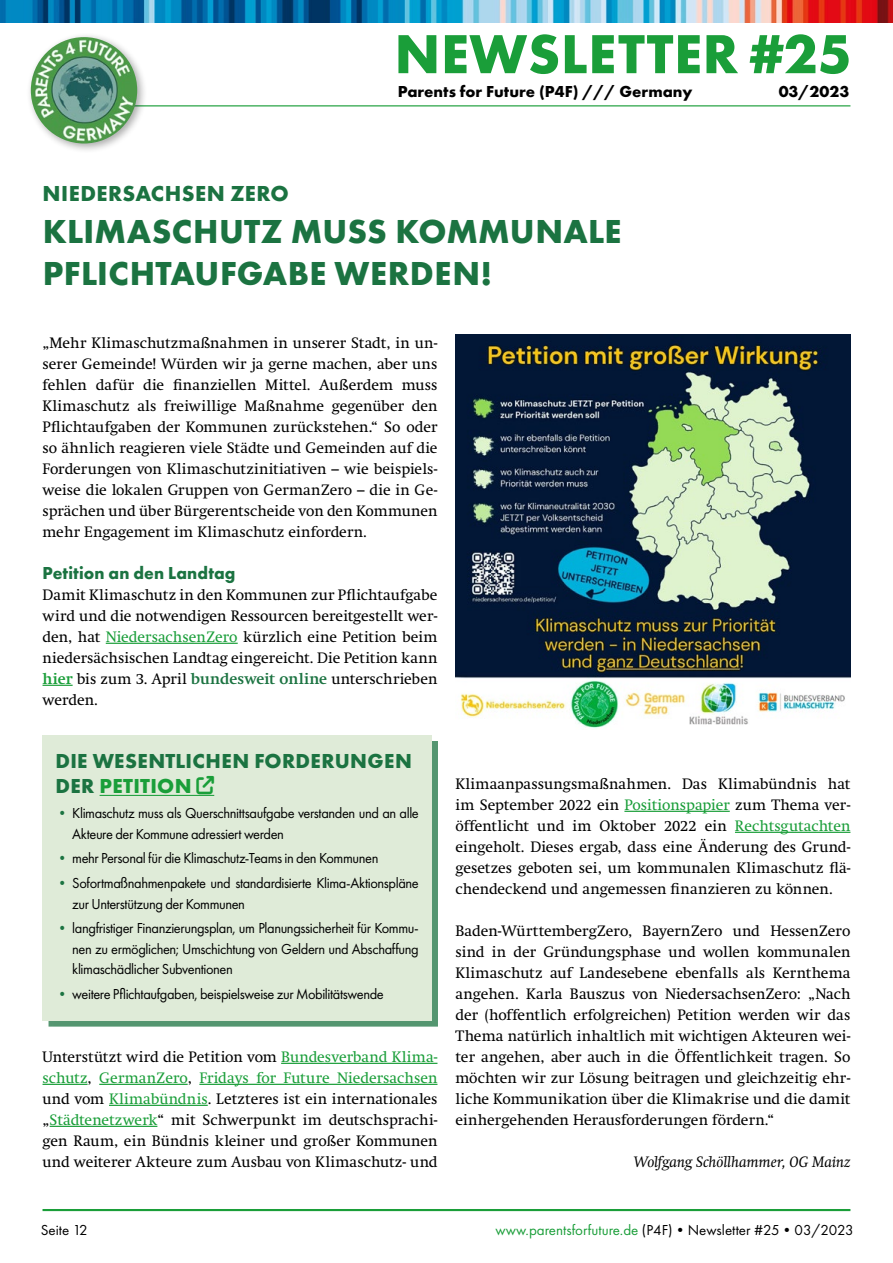
<style>
.page{position:relative;width:893px;height:1263px;background:#fff}
.page>*{position:absolute;margin:0;border:0;box-sizing:border-box;transform-origin:0 0}
.t1{font:700 57px "Futura PT";letter-spacing:.01em;color:#1a9e39}
.t2{font:700 34.5px/42px "Futura PT";letter-spacing:.01em;color:#1b7341}
.t3{font:700 22.5px "Futura PT";letter-spacing:.02em;color:#1b7341}
.t4{font:700 21px/25.2px "Futura PT";letter-spacing:.015em;color:#1b7341}
.t5{font:700 18px "Futura PT";letter-spacing:.005em;color:#1b7341;scale:.96 1}
.t6{font:700 16.5px "Futura PT";color:#000}
.t7{font:15px/21px "Swift";letter-spacing:.005em;color:#000;text-align:justify}
.t8{font:15px/20.5px "Futura PT";letter-spacing:-.025em;color:#000;scale:.96 1}
.t9{font:15px "Futura PT";color:#000}
.t10{font:italic 15px "Swift";letter-spacing:.005em;color:#000}
.t11{font:15px "Futura PT";letter-spacing:-.025em;color:#000}
.s1{color:#1a9e39}
.s2{font-weight:700;color:#1a9e39}
.s3{font-weight:700;color:#1b7341}
</style>
<div class="page">
<img style="left:0;top:0;width:893px;height:22px">
<hr style="left:43px;top:105px;width:807px;height:1px;background:#1a9e39">
<div style="left:26px;top:32px;width:122px;height:122px;background:#000;opacity:.33"></div>
<img style="left:31px;top:37px;width:106px;height:107px;border-radius:53px">
<hr style="left:43px;top:1209px;width:807px;height:2px;background:#1a9e39">
<img style="left:455px;top:335px;width:395px;height:394px">
<hr style="left:106px;top:643px;width:132px;height:1px;background:#1a9e39">
<hr style="left:43px;top:685px;width:30px;height:1px;background:#1a9e39">
<hr style="left:281px;top:1063px;width:156px;height:1px;background:#1a9e39">
<hr style="left:43px;top:1084px;width:45px;height:1px;background:#1a9e39">
<hr style="left:99px;top:1084px;width:89px;height:1px;background:#1a9e39">
<hr style="left:199px;top:1084px;width:238px;height:1px;background:#1a9e39">
<hr style="left:109px;top:1105px;width:99px;height:1px;background:#1a9e39">
<hr style="left:50px;top:1126px;width:107px;height:1px;background:#1a9e39">
<div style="left:49px;top:741px;width:389px;height:286px;background:#1b7341;opacity:.75"></div>
<div style="left:43px;top:735px;width:389px;height:285px;background:#dfebd8"></div>
<hr style="left:100px;top:795px;width:114px;height:1px;background:#1a9e39">
<hr style="left:624px;top:811px;width:106px;height:1px;background:#1a9e39">
<hr style="left:735px;top:832px;width:115px;height:1px;background:#1a9e39">
<svg style="left:197px;top:794px;width:17px;height:1px"></svg>
<h1 class="t1" style="left:394px;top:17px;width:459px">NEWSLETTER #25</h1>
<p class="t6" style="left:398px;top:81px;width:296px">Parents for Future (P4F) /// Germany</p>
<p class="t6" style="left:779px;top:81px;width:72px">03/2023</p>
<h3 class="t3" style="left:43px;top:179px;width:248px">NIEDERSACHSEN ZERO</h3>
<h2 class="t2" style="left:43px;top:210px;width:580px">KLIMASCHUTZ MUSS KOMMUNALE<br>PFLICHTAUFGABE WERDEN!</h2>
<p class="t7" style="left:43px;top:332px;width:396px">„Mehr Klimaschutzmaßnahmen in unserer Stadt, in un&shy;serer Gemeinde! Würden wir ja gerne machen, aber uns fehlen dafür die finanziellen Mittel. Außerdem muss Klimaschutz als freiwillige Maßnahme gegenüber den Pflichtaufgaben der Kommunen zurückstehen.“ So oder so ähnlich reagieren viele Städte und Gemeinden auf die Forderungen von Klimaschutzinitiativen – wie beispiels&shy;weise die lokalen Gruppen von GermanZero – die in Ge&shy;sprächen und über Bürgerentscheide von den Kommunen mehr Engagement im Klimaschutz einfordern.</p>
<p class="t5" style="left:43px;top:561px;width:203px">Petition an den Landtag</p>
<p class="t7" style="left:43px;top:584px;width:396px">Damit Klimaschutz in den Kommunen zur Pflichtaufgabe wird und die notwendigen Ressourcen bereitgestellt wer&shy;den, hat <span class="s1">NiedersachsenZero</span> kürzlich eine Petition beim niedersächsischen Landtag eingereicht. Die Petition kann <span class="s2">hier</span> bis zum 3. April <span class="s3">bundesweit online</span> unterschrieben werden.</p>
<h3 class="t4" style="left:55px;top:748px;width:358px">DIE WESENTLICHEN FORDERUNGEN<br>DER <span class="s1">PETITION</span> <span class="s1">□◆▼□▲❑◆</span></h3>
<p class="t8" style="left:72px;top:803px;width:362px;text-indent:-17px"><span class="s3">•</span> Klimaschutz muss als Querschnittsaufgabe verstanden und an alle<br>Akteure der Kommune adressiert werden</p>
<p class="t8" style="left:55px;top:848px;width:338px"><span class="s3">•</span> mehr Personal für die Klimaschutz-Teams in den Kommunen</p>
<p class="t8" style="left:72px;top:873px;width:362px;text-indent:-17px"><span class="s3">•</span> Sofortmaßnahmenpakete und standardisierte Klima-Aktionspläne zur Unterstützung der Kommunen</p>
<p class="t8" style="left:72px;top:918px;width:362px;text-align:justify;text-indent:-17px"><span class="s3">•</span> langfristiger Finanzierungsplan, um Planungssicherheit für Kommu&shy;nen zu ermöglichen; Umschichtung von Geldern und Abschaffung klimaschädlicher Subventionen</p>
<p class="t8" style="left:55px;top:984px;width:344px"><span class="s3">•</span> weitere Pflichtaufgaben, beispielsweise zur Mobilitätswende</p>
<p class="t7" style="left:43px;top:1046px;width:396px">Unterstützt wird die Petition vom <span class="s1">Bundesverband Klima&shy;schutz</span>, <span class="s1">GermanZero</span>, <span class="s1">Fridays for Future Niedersachsen </span>und vom <span class="s1">Klimabündnis</span>. Letzteres ist ein internationales „<span class="s1">Städtenetzwerk</span>“ mit Schwerpunkt im deutschsprachi&shy;gen Raum, ein Bündnis kleiner und großer Kommunen und weiterer Akteure zum Ausbau von Klimaschutz- und</p>
<p class="t7" style="left:455px;top:773px;width:396px">Klimaanpassungsmaßnahmen. Das Klimabündnis hat im September 2022 ein <span class="s1">Positionspapier</span> zum Thema ver&shy;öffentlicht und im Oktober 2022 ein <span class="s1">Rechtsgutachten </span>eingeholt. Dieses ergab, dass eine Änderung des Grund&shy;gesetzes geboten sei, um kommunalen Klimaschutz flä&shy;chendeckend und angemessen finanzieren zu können.</p>
<p class="t7" style="left:455px;top:920px;width:396px">Baden-WürttembergZero, BayernZero und HessenZero sind in der Gründungsphase und wollen kommunalen Klimaschutz auf Landesebene ebenfalls als Kernthema angehen. Karla Bauszus von NiedersachsenZero: „Nach der (hoffentlich erfolgreichen) Petition werden wir das Thema natürlich inhaltlich mit wichtigen Akteuren wei&shy;ter angehen, aber auch in die Öffentlichkeit tragen. So möchten wir zur Lösung beitragen und gleichzeitig ehr&shy;liche Kommunikation über die Klimakrise und die damit einhergehenden Herausforderungen fördern.“</p>
<p class="t10" style="left:634px;top:1153px;width:218px">Wolfgang Schöllhammer, OG Mainz</p>
<p class="t11" style="left:41px;top:1221px;width:48px">Seite 12</p>
<p class="t9" style="left:496px;top:1221px;width:360px"><span class="s1">www.parentsforfuture.de</span> (P4F)•Newsletter #25•03/2023</p>
</div>
